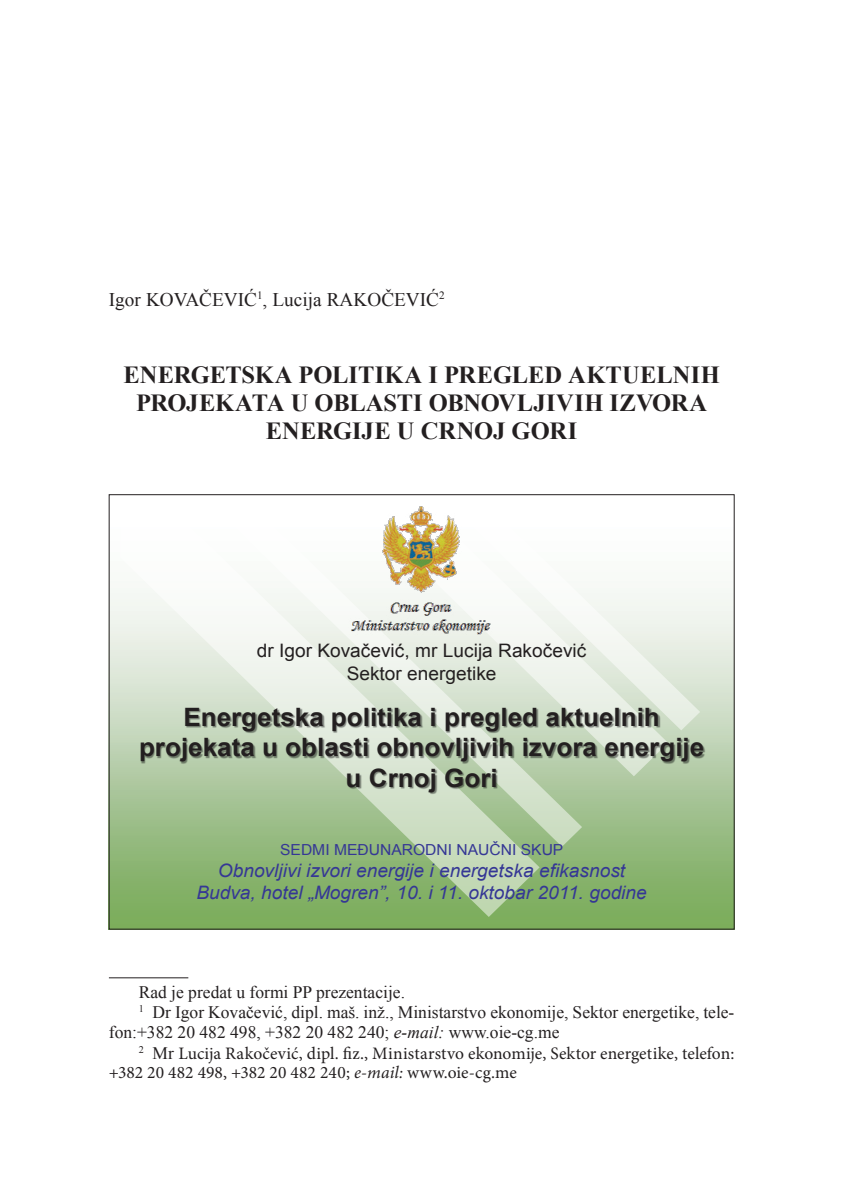
<style>
.page{position:relative;width:844px;height:1191px;background:#fff}
.page>*{position:absolute;margin:0;border:0;box-sizing:border-box;transform-origin:0 0}
.t1{font:700 25.38px/30.4px "Arial";color:#231f20;text-align:center}
.t2{font:700 24.5px/28px "Times New Roman";letter-spacing:-.005em;color:#231f20;text-align:center}
.t3{font:19.25px "Times New Roman";color:#231f20}
.t4{font:italic 18.55px/22.2px "Arial";color:#353795;text-align:center}
.t5{font:18.55px/22.2px "Arial";color:#231f20;text-align:center}
.t6{font:17.5px "Times New Roman";color:#231f20}
.t7{font:17.5px/19.2px "Minion Pro";letter-spacing:.005em;color:#231f20}
.t8{font:15.22px "Arial";color:#353795}
.s1{font-style:italic}
.s2{font-family:"Times New Roman"}
</style>
<div class="page">
<div style="left:109px;top:494px;width:625px;height:435px;background:linear-gradient(to bottom,#fff,#7ba960)"></div>
<svg style="left:120px;top:506px;width:419px;height:411px"></svg>
<svg style="left:213px;top:506px;width:369px;height:340px"></svg>
<svg style="left:357px;top:637px;width:95px;height:56px;fill:#e9eee4"></svg>
<svg style="left:452px;top:506px;width:248px;height:218px;fill:#f4f7f3"></svg>
<img style="left:323px;top:496px;width:198px;height:141px">
<img style="left:167px;top:693px;width:140px;height:31px">
<img style="left:307px;top:693px;width:8px;height:31px">
<img style="left:315px;top:693px;width:91px;height:31px">
<img style="left:406px;top:693px;width:7px;height:31px">
<img style="left:413px;top:693px;width:15px;height:31px">
<img style="left:428px;top:693px;width:94px;height:31px">
<img style="left:522px;top:693px;width:7px;height:31px">
<img style="left:529px;top:693px;width:29px;height:31px">
<img style="left:558px;top:693px;width:9px;height:31px">
<img style="left:567px;top:693px;width:76px;height:31px">
<img style="left:643px;top:693px;width:42px;height:31px">
<img style="left:123px;top:724px;width:116px;height:56px">
<img style="left:239px;top:724px;width:7px;height:56px">
<img style="left:246px;top:724px;width:23px;height:56px">
<img style="left:269px;top:724px;width:84px;height:56px">
<img style="left:353px;top:724px;width:7px;height:30px">
<img style="left:360px;top:724px;width:138px;height:30px">
<img style="left:498px;top:724px;width:7px;height:30px">
<img style="left:505px;top:724px;width:75px;height:56px">
<img style="left:580px;top:724px;width:8px;height:56px">
<img style="left:588px;top:724px;width:99px;height:56px">
<img style="left:687px;top:724px;width:42px;height:56px">
<img style="left:329px;top:754px;width:23px;height:56px">
<img style="left:352px;top:754px;width:68px;height:56px">
<img style="left:420px;top:754px;width:8px;height:56px">
<img style="left:428px;top:754px;width:53px;height:56px">
<img style="left:481px;top:754px;width:42px;height:56px">
<hr style="left:109px;top:977px;width:79px;height:1px;background:#231f20">
<p class="t3" style="left:109px;top:286px;width:337px">Igor Kovačević<sup>1</sup>, Lucija Rakočević<sup>2</sup></p>
<h2 class="t2" style="left:123px;top:360px;width:597px">ENERGETSKA POLITIKA I PREGLED AKTUELNIH<br>PROJEKATA U OBLASTI OBNOVLJIVIH IZVORA<br>ENERGIJE U CRNOJ GORI</h2>
<p class="t5" style="left:257px;top:640px;width:331px">dr Igor Kovačević, mr Lucija Rakočević<br>Sektor energetike</p>
<h1 class="t1" style="left:139px;top:702px;width:566px">Energetska politika i pregled aktuelnih projekata u oblasti obnovljivih izvora energije u Crnoj Gori</h1>
<p class="t8" style="left:280px;top:839px;width:284px">SEDMI MEĐUNARODNI NAUČNI SKUP</p>
<p class="t4" style="left:196px;top:859px;width:452px">Obnovljivi izvori energije i energetska efikasnost<br>Budva, hotel „Mogren”, 10. i 11. oktobar 2011. godine</p>
<p class="t6" style="left:139px;top:980px;width:268px">Rad je predat u formi PP prezentacije.</p>
<p class="t6" style="left:139px;top:1000px;width:597px"><sup>1</sup> Dr Igor Kovačević, dipl. maš. inž., Ministarstvo ekonomije, Sektor energetike, tele-</p>
<p class="t6" style="left:109px;top:1020px;width:452px">fon:+382 20 482 498, +382 20 482 240; <span class="s1">e-mail:</span> www.oie-cg.me</p>
<p class="t7" style="left:109px;top:1043px;width:626px;text-indent:30px"><sup>2</sup> <span class="s2">Mr</span> Lucija Rakočević, dipl. fiz., Ministarstvo ekonomije, Sektor energetike, telefon: +382 20 482 498, +382 20 482 240; <span class="s1">e-mail:</span> www.oie-cg.me</p>
</div>
